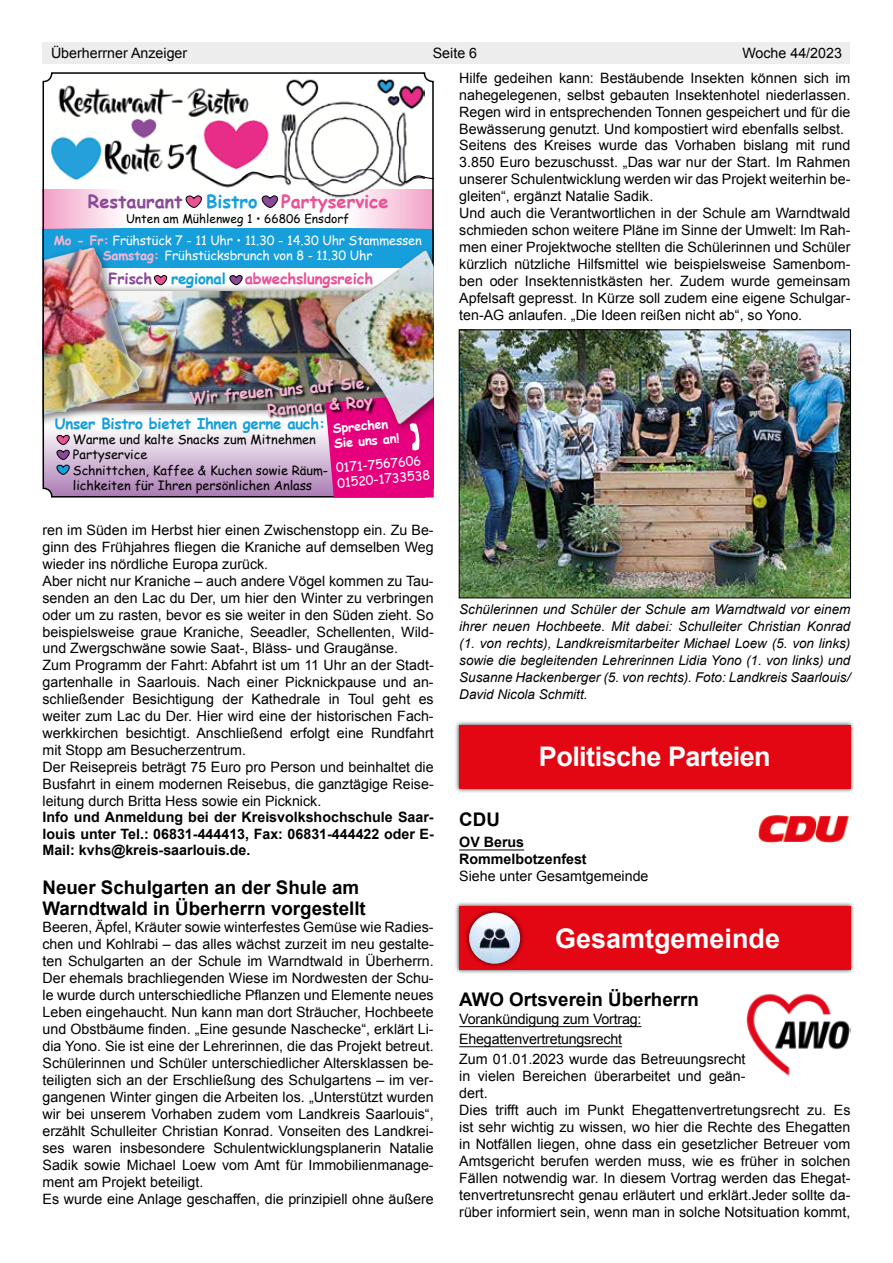
<style>
.page{position:relative;width:893px;height:1263px;background:#fff}
.page>*{position:absolute;margin:0;border:0;box-sizing:border-box;transform-origin:0 0}
.t1{font:700 27px "Arial";letter-spacing:-.02em;color:#fff}
.t2{font:700 27px "Arial";color:#fff}
.t3{font:700 18.75px/21px "Arial";color:#000}
.t4{font:700 18px "Comic Sans MS";color:#ea5297}
.t5{font:700 18px "Comic Sans MS";color:#8b4a97}
.t6{font:700 18px "Comic Sans MS";color:#169fdb}
.t7{font:700 15.75px/18.9px "Comic Sans MS";color:#f5b5d2;text-align:right}
.t8{font:700 15px "Comic Sans MS";letter-spacing:-.02em;color:#169fdb}
.t9{font:700 15px "Comic Sans MS";letter-spacing:-.01em;color:#ea5297}
.t10{font:700 15px "Comic Sans MS";letter-spacing:-.01em;color:#8b4a97}
.t11{font:14.25px/17px "Arial";color:#000}
.t12{font:700 14.25px/16.5px "Arial";color:#000;text-align:justify}
.t13{font:italic 13.5px/17px "Arial";color:#000;text-align:justify}
.t14{font:12.75px/15.3px "Comic Sans MS";color:#000}
.t15{font:12.75px/15.3px "Comic Sans MS";letter-spacing:-.01em;color:#fff;text-align:center}
.t16{font:700 12.75px/15.3px "Comic Sans MS";color:#fff}
.t17{font:12px "Comic Sans MS";color:#000}
.s1{font-weight:700;color:#f5b5d2}
</style>
<div class="page">
<div style="left:43px;top:43px;width:807px;height:21px;background:#ededed"></div>
<hr style="left:459px;top:849px;width:65px;height:1px;background:#000">
<hr style="left:459px;top:1026px;width:182px;height:1px;background:#000">
<hr style="left:459px;top:1046px;width:163px;height:1px;background:#000">
<img style="left:461px;top:332px;width:388px;height:264px">
<div style="left:459px;top:330px;width:392px;height:268px;border:1px solid #000"></div>
<div style="left:455px;top:720px;width:400px;height:73px;background:#000;opacity:.7"></div>
<div style="left:459px;top:725px;width:391px;height:63px;background:#e30613"></div>
<img style="left:758px;top:815px;width:91px;height:28px">
<div style="left:455px;top:901px;width:400px;height:73px;background:#000;opacity:.7"></div>
<div style="left:459px;top:906px;width:391px;height:64px;background:#e30613"></div>
<div style="left:464px;top:908px;width:61px;height:60px;background:#000;opacity:.7"></div>
<img style="left:469px;top:913px;width:51px;height:51px;border-radius:26px">
<img style="left:746px;top:993px;width:104px;height:83px">
<img style="left:50px;top:75px;width:374px;height:123px">
<svg style="left:403px;top:175px;width:28px;height:8px"></svg>
<svg style="left:240px;top:171px;width:46px;height:9px"></svg>
<div style="left:43px;top:229px;width:391px;height:39px;background:#169fdb"></div>
<div style="left:43px;top:190px;width:83px;height:39px;background:linear-gradient(to right,#f39fc5,#fefdfd)"></div>
<div style="left:348px;top:190px;width:86px;height:39px;background:linear-gradient(to right,#faf9f9,#f5a3c8)"></div>
<svg style="left:183px;top:193px;width:20px;height:15px"></svg>
<svg style="left:259px;top:193px;width:20px;height:15px"></svg>
<svg style="left:154px;top:275px;width:14px;height:9px"></svg>
<svg style="left:229px;top:275px;width:14px;height:9px"></svg>
<div style="left:43px;top:284px;width:391px;height:134px;background:#000;opacity:.55"></div>
<img style="left:154px;top:292px;width:176px;height:118px">
<div style="left:43px;top:242px;width:111px;height:188px;background:#000;opacity:.4"></div>
<img style="left:46px;top:247px;width:97px;height:169px">
<div style="left:43px;top:426px;width:382px;height:71px;background:linear-gradient(to bottom,#fdfcfd,#a97ab2)"></div>
<div style="left:43px;top:72px;width:391px;height:425px;border:2px solid #000;border-radius:9px"></div>
<div style="left:330px;top:246px;width:104px;height:188px;background:#000;opacity:.4"></div>
<img style="left:334px;top:250px;width:100px;height:143px">
<svg style="left:325px;top:393px;width:109px;height:104px;background:#e01e89"></svg>
<img style="left:190px;top:377px;width:187px;height:43px">
<svg style="left:54px;top:433px;width:17px;height:42px"></svg>
<p class="t11" style="left:51px;top:45px;width:138px">Überherrner Anzeiger</p>
<p class="t11" style="left:433px;top:45px;width:46px">Seite 6</p>
<p class="t11" style="left:742px;top:45px;width:101px">Woche 44/2023</p>
<p class="t5" style="left:88px;top:188px;width:96px">Restaurant</p>
<p class="t6" style="left:206px;top:188px;width:53px">Bistro</p>
<p class="t4" style="left:281px;top:188px;width:109px">Partyservice</p>
<p class="t17" style="left:126px;top:209px;width:225px">Unten am Mühlenweg 1 • 66806 Ensdorf</p>
<p class="t15" style="left:54px;top:232px;width:370px"><span class="s1">Mo - Fr:</span> Frühstück 7 - 11 Uhr • 11.30 - 14.30 Uhr Stammessen<br><span class="s1">Samstag:</span> Frühstücksbrunch von 8 - 11.30 Uhr</p>
<p class="t10" style="left:109px;top:268px;width:45px">Frisch</p>
<p class="t8" style="left:171px;top:268px;width:56px">regional</p>
<p class="t9" style="left:245px;top:268px;width:130px">abwechslungsreich</p>
<p class="t7" style="left:189px;top:388px;width:183px;rotate:-5deg">Wir freuen uns auf Sie,<br>Ramona &amp; Roy</p>
<p class="t8" style="left:55px;top:412px;width:272px">Unser Bistro bietet Ihnen gerne auch:</p>
<p class="t14" style="left:73px;top:431px;width:257px">Warme und kalte Snacks zum Mitnehmen Partyservice<br>Schnittchen, Kaffee &amp; Kuchen sowie Räum&shy;lichkeiten für Ihren persönlichen Anlass</p>
<p class="t16" style="left:332px;top:420px;width:67px;rotate:-5deg">Sprechen<br>Sie uns an!</p>
<p class="t15" style="left:335px;top:460px;width:95px;text-align:left;rotate:-5deg">0171-7567606<br>01520-1733538</p>
<p class="t11" style="left:43px;top:521px;width:393px">ren im Süden im Herbst hier einen Zwischenstopp ein. Zu Be&shy;ginn des Frühjahres fliegen die Kraniche auf demselben Weg wieder ins nördliche Europa zurück.<br>Aber nicht nur Kraniche – auch andere Vögel kommen zu Tau&shy;senden an den Lac du Der, um hier den Winter zu verbringen oder um zu rasten, bevor es sie weiter in den Süden zieht. So beispielsweise graue Kraniche, Seeadler, Schellenten, Wild&shy;und Zwergschwäne sowie Saat-, Bläss- und Graugänse.<br>Zum Programm der Fahrt: Abfahrt ist um 11 Uhr an der Stadt&shy;gartenhalle in Saarlouis. Nach einer Picknickpause und an&shy;schließender Besichtigung der Kathedrale in Toul geht es weiter zum Lac du Der. Hier wird eine der historischen Fach&shy;werkkirchen besichtigt. Anschließend erfolgt eine Rundfahrt mit Stopp am Besucherzentrum.<br>Der Reisepreis beträgt 75 Euro pro Person und beinhaltet die Busfahrt in einem modernen Reisebus, die ganztägige Reise&shy;leitung durch Britta Hess sowie ein Picknick.</p>
<p class="t12" style="left:43px;top:810px;width:393px">Info und Anmeldung bei der Kreisvolkshochschule Saar&shy;louis unter Tel.: 06831-444413, Fax: 06831-444422 oder E-Mail: kvhs@kreis-saarlouis.de.</p>
<h2 class="t3" style="left:43px;top:877px;width:325px">Neuer Schulgarten an der Shule am<br>Warndtwald in Überherrn vorgestellt</h2>
<p class="t11" style="left:43px;top:919px;width:393px">Beeren, Äpfel, Kräuter sowie winterfestes Gemüse wie Radies&shy;chen und Kohlrabi – das alles wächst zurzeit im neu gestalte&shy;ten Schulgarten an der Schule im Warndtwald in Überherrn.<br>Der ehemals brachliegenden Wiese im Nordwesten der Schu&shy;le wurde durch unterschiedliche Pflanzen und Elemente neues Leben eingehaucht. Nun kann man dort Sträucher, Hochbeete und Obstbäume finden. „Eine gesunde Naschecke“, erklärt Li&shy;dia Yono. Sie ist eine der Lehrerinnen, die das Projekt betreut.<br>Schülerinnen und Schüler unterschiedlicher Altersklassen be&shy;teiligten sich an der Erschließung des Schulgartens – im ver&shy;gangenen Winter gingen die Arbeiten los. „Unterstützt wurden wir bei unserem Vorhaben zudem vom Landkreis Saarlouis“, erzählt Schulleiter Christian Konrad. Vonseiten des Landkrei&shy;ses waren insbesondere Schulentwicklungsplanerin Natalie Sadik sowie Michael Loew vom Amt für Immobilienmanage&shy;ment am Projekt beteiligt.<br>Es wurde eine Anlage geschaffen, die prinzipiell ohne äußere</p>
<p class="t11" style="left:459px;top:69px;width:393px">Hilfe gedeihen kann: Bestäubende Insekten können sich im nahegelegenen, selbst gebauten Insektenhotel niederlassen.<br>Regen wird in entsprechenden Tonnen gespeichert und für die Bewässerung genutzt. Und kompostiert wird ebenfalls selbst.<br>Seitens des Kreises wurde das Vorhaben bislang mit rund 3.850 Euro bezuschusst. „Das war nur der Start. Im Rahmen unserer Schulentwicklung werden wir das Projekt weiterhin be&shy;gleiten“, ergänzt Natalie Sadik.<br>Und auch die Verantwortlichen in der Schule am Warndtwald schmieden schon weitere Pläne im Sinne der Umwelt: Im Rah&shy;men einer Projektwoche stellten die Schülerinnen und Schüler kürzlich nützliche Hilfsmittel wie beispielsweise Samenbom&shy;ben oder Insektennistkästen her. Zudem wurde gemeinsam Apfelsaft gepresst. In Kürze soll zudem eine eigene Schulgar&shy;ten-AG anlaufen. „Die Ideen reißen nicht ab“, so Yono.</p>
<p class="t13" style="left:459px;top:601px;width:393px">Schülerinnen und Schüler der Schule am Warndtwald vor einem ihrer neuen Hochbeete. Mit dabei: Schulleiter Christian Konrad (1. von rechts), Landkreismitarbeiter Michael Loew (5. von links) sowie die begleitenden Lehrerinnen Lidia Yono (1. von links) und Susanne Hackenberger (5. von rechts). Foto: Landkreis Saarlouis/ David Nicola Schmitt.</p>
<h1 class="t1" style="left:539px;top:739px;width:233px">Politische Parteien</h1>
<h2 class="t3" style="left:459px;top:809px;width:42px">CDU</h2>
<p class="t12" style="left:459px;top:834px;width:129px;line-height:17.4px">OV Berus<br>Rommelbotzenfest</p>
<p class="t11" style="left:459px;top:868px;width:191px">Siehe unter Gesamtgemeinde</p>
<h1 class="t2" style="left:555px;top:921px;width:227px">Gesamtgemeinde</h1>
<h2 class="t3" style="left:459px;top:990px;width:241px">AWO Ortsverein Überherrn</h2>
<p class="t11" style="left:459px;top:1009px;width:288px;line-height:20.2px">Vorankündigung zum Vortrag:<br>Ehegattenvertretungsrecht<br>Zum 01.01.2023 wurde das Betreuungsrecht</p>
<p class="t11" style="left:459px;top:1068px;width:393px">in vielen Bereichen überarbeitet und geän-<br>dert.<br>Dies trifft auch im Punkt Ehegattenvertretungsrecht zu. Es ist sehr wichtig zu wissen, wo hier die Rechte des Ehegatten in Notfällen liegen, ohne dass ein gesetzlicher Betreuer vom Amtsgericht berufen werden muss, wie es früher in solchen Fällen notwendig war. In diesem Vortrag werden das Ehegat&shy;tenvertretunsrecht genau erläutert und erklärt.Jeder sollte da&shy;rüber informiert sein, wenn man in solche Notsituation kommt,</p>
</div>
